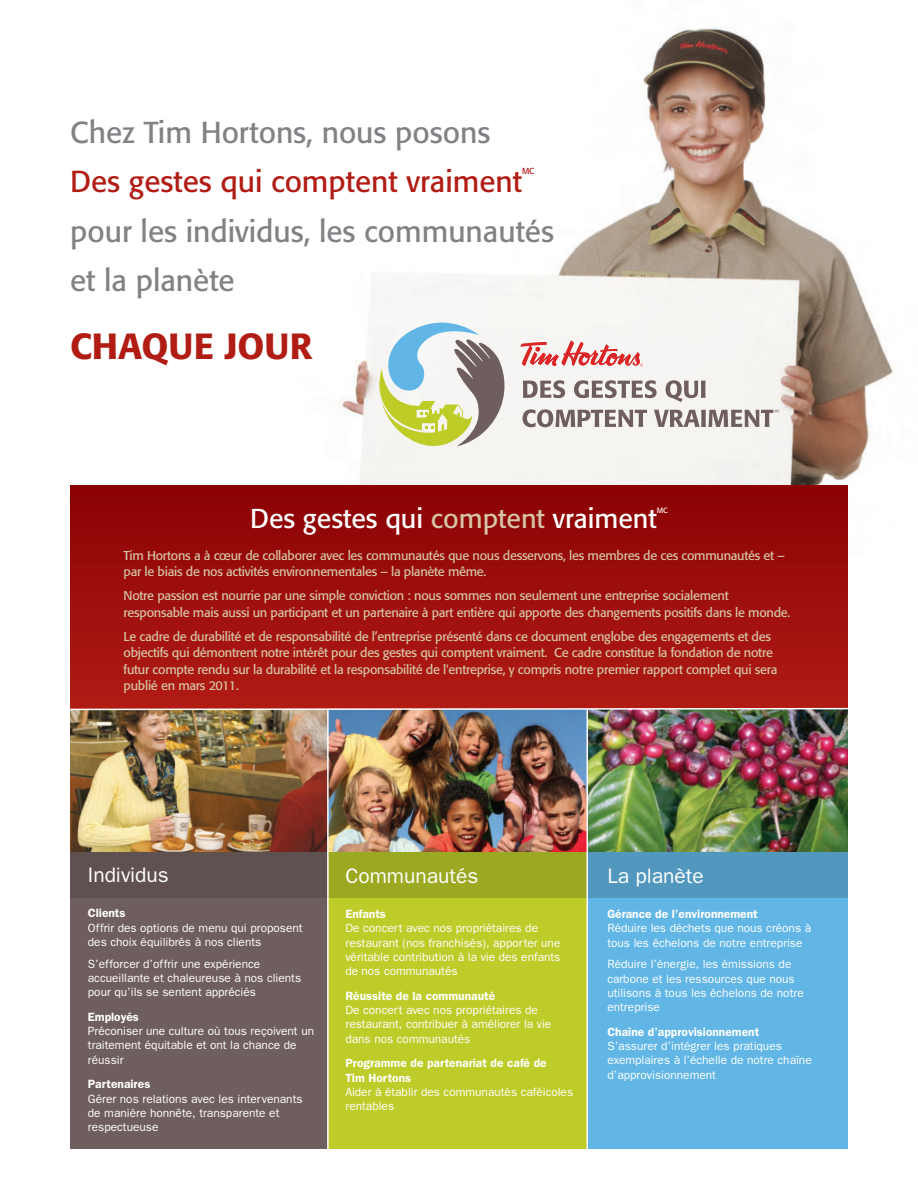
<style>
.page{position:relative;width:918px;height:1188px;background:#fff}
.page>*{position:absolute;margin:0;border:0;box-sizing:border-box;transform-origin:0 0}
.t1{font:500 36px "Formata";color:#b11d15}
.t2{font:30px/49.2px "Formata";color:#808285}
.t3{font:30px "Formata";color:#b11d15}
.t4{font:27px "Formata";color:#fff}
.t5{font:21px "Franklin Gothic";color:#fff}
.t6{font:12.75px/16.5px "Formata";letter-spacing:-.02em;color:#d5c5a6}
.t7{font:12px/14.2px "Franklin Gothic";color:#fff}
.t8{font:600 12px/14.2px "Franklin Gothic";color:#fff}
.t9{font:8.7px "Formata";color:#b11d15}
.t10{font:7.5px "Formata";color:#fff}
.s1{color:#d5c5a6}
</style>
<div class="page">
<img style="left:341px;top:28px;width:554px;height:457px">
<div style="left:70px;top:824px;width:259px;height:325px;background:#6f5e5e"></div>
<div style="left:588px;top:824px;width:260px;height:325px;background:#61b6e6"></div>
<div style="left:329px;top:824px;width:259px;height:325px;background:#becc2a"></div>
<img style="left:70px;top:711px;width:257px;height:141px">
<img style="left:588px;top:711px;width:260px;height:141px">
<img style="left:329px;top:711px;width:257px;height:141px">
<div style="left:70px;top:852px;width:259px;height:45px;background:#605151"></div>
<div style="left:588px;top:852px;width:260px;height:45px;background:#5197be"></div>
<div style="left:329px;top:852px;width:259px;height:45px;background:#9ba922"></div>
<div style="left:70px;top:485px;width:778px;height:224px;background:linear-gradient(to bottom,#8b0203,#b01c15)"></div>
<svg style="left:523px;top:380px;width:42px;height:18px"></svg>
<svg style="left:574px;top:380px;width:83px;height:18px"></svg>
<svg style="left:666px;top:380px;width:40px;height:22px"></svg>
<svg style="left:522px;top:409px;width:125px;height:18px"></svg>
<svg style="left:654px;top:410px;width:126px;height:17px"></svg>
<svg style="left:520px;top:340px;width:123px;height:27px"></svg>
<svg style="left:379px;top:322px;width:125px;height:125px"></svg>
<img style="left:70px;top:707px;width:778px;height:4px">
<hr style="left:586px;top:710px;width:2px;height:458px;background:#fff">
<hr style="left:327px;top:710px;width:2px;height:458px;background:#fff">
<h2 class="t2" style="left:70px;top:110px;width:422px">Chez Tim Hortons, nous posons</h2>
<h2 class="t3" style="left:70px;top:168px;width:453px">Des gestes qui comptent vraiment</h2>
<p class="t9" style="left:522px;top:167px;width:14px">MC</p>
<h2 class="t2" style="left:70px;top:209px;width:485px">pour les individus, les communautés et la planète</h2>
<h1 class="t1" style="left:70px;top:330px;width:244px">CHAQUE JOUR</h1>
<h3 class="t4" style="left:250px;top:507px;width:408px">Des gestes qui <span class="s1">comptent</span> vraiment</h3>
<p class="t10" style="left:657px;top:507px;width:13px">MC</p>
<p class="t6" style="left:124px;top:548px;width:663px">Tim Hortons a à cœur de collaborer avec les communautés que nous desservons, les membres de ces communautés et – par le biais de nos activités environnementales – la planète même.</p>
<p class="t6" style="left:124px;top:588px;width:668px">Notre passion est nourrie par une simple conviction : nous sommes non seulement une entreprise socialement responsable mais aussi un participant et un partenaire à part entière qui apporte des changements positifs dans le monde.</p>
<p class="t6" style="left:124px;top:629px;width:655px">Le cadre de durabilité et de responsabilité de l’entreprise présenté dans ce document englobe des engagements et des objectifs qui démontrent notre intérêt pour des gestes qui comptent vraiment. Ce cadre constitue la fondation de notre futur compte rendu sur la durabilité et la responsabilité de l'entreprise, y compris notre premier rapport complet qui sera publié en mars 2011.</p>
<h3 class="t5" style="left:88px;top:868px;width:82px">Individus</h3>
<p class="t8" style="left:88px;top:907px;width:39px">Clients</p>
<p class="t7" style="left:88px;top:922px;width:216px">Offrir des options de menu qui proposent des choix équilibrés à nos clients</p>
<p class="t7" style="left:88px;top:958px;width:215px">S’efforcer d’offrir une expérience accueillante et chaleureuse à nos clients pour qu’ils se sentent appréciés</p>
<p class="t8" style="left:88px;top:1011px;width:53px">Employés</p>
<p class="t7" style="left:88px;top:1025px;width:228px">Préconiser une culture où tous reçoivent un traitement équitable et ont la chance de réussir</p>
<p class="t8" style="left:88px;top:1078px;width:64px">Partenaires</p>
<p class="t7" style="left:88px;top:1093px;width:216px">Gérer nos relations avec les intervenants de manière honnête, transparente et respectueuse</p>
<h3 class="t5" style="left:345px;top:868px;width:135px">Communautés</h3>
<p class="t8" style="left:345px;top:908px;width:42px">Enfants</p>
<p class="t7" style="left:345px;top:922px;width:217px">De concert avec nos propriétaires de restaurant (nos franchisés), apporter une véritable contribution à la vie des enfants de nos communautés</p>
<p class="t8" style="left:345px;top:990px;width:151px">Réussite de la communauté</p>
<p class="t7" style="left:345px;top:1004px;width:207px">De concert avec nos propriétaires de restaurant, contribuer à améliorer la vie dans nos communautés</p>
<p class="t8" style="left:345px;top:1057px;width:203px">Programme de partenariat de café de<br>Tim Hortons</p>
<p class="t7" style="left:345px;top:1086px;width:229px">Aider à établir des communautés caféicoles rentables</p>
<h3 class="t5" style="left:607px;top:868px;width:98px">La planète</h3>
<p class="t8" style="left:607px;top:908px;width:152px">Gérance de l’environnement</p>
<p class="t7" style="left:607px;top:922px;width:205px">Réduire les déchets que nous créons à tous les échelons de notre entreprise</p>
<p class="t7" style="left:607px;top:958px;width:198px">Réduire l’énergie, les émissions de carbone et les ressources que nous utilisons à tous les échelons de notre entreprise</p>
<p class="t8" style="left:607px;top:1026px;width:153px">Chaîne d’approvisionnement</p>
<p class="t7" style="left:607px;top:1040px;width:206px">S’assurer d’intégrer les pratiques exemplaires à l’échelle de notre chaîne d’approvisionnement</p>
</div>
